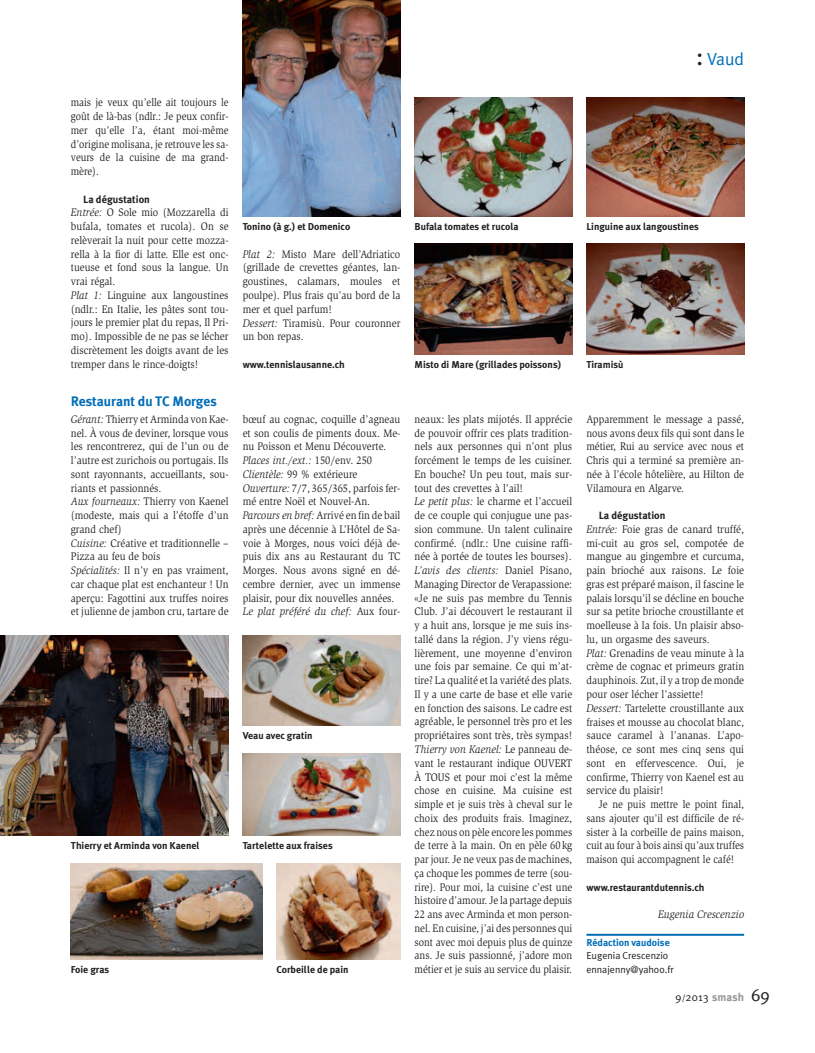
<style>
.page{position:relative;width:815px;height:1053px;background:#fff}
.page>*{position:absolute;margin:0;border:0;box-sizing:border-box;transform-origin:0 0}
.t1{font:17.5px "Meta Plus Normal";color:#006db7}
.t2{font:700 13.75px "Meta Plus";color:#006db7}
.t3{font:11.25px/13.8px "Slimbach LT";color:#231f20;scale:.9 1}
.t4{font:11.25px/13.8px "Slimbach LT";color:#231f20;text-align:justify;scale:.88 1}
.t5{font:11.25px/13.8px "Slimbach LT";color:#231f20;text-align:justify;scale:.89 1}
.t6{font:italic 11.25px "Slimbach LT";letter-spacing:.01em;color:#231f20;scale:.91 1}
.t7{font:11.25px "Meta Plus Normal";color:#231f20}
.t8{font:700 10.5px "Meta Plus";color:#231f20}
.t9{font:10.12px/13.8px "Meta Plus Normal";color:#231f20}
.t10{font:700 10px "Meta Plus";color:#231f20}
.t11{font:700 10px "Meta Plus";color:#006db7}
.s1{font-style:italic}
.s2{font-size:26.25px;color:#231f20}
.s3{font-size:8.75px}
.s4{font-family:"Meta Plus";font-weight:700;color:#939598}
.s5{font-size:17.5px}
</style>
<div class="page">
<hr style="left:586px;top:933px;width:158px;height:2px;background:#006db7">
<img style="left:243px;top:0;width:157px;height:216px">
<img style="left:415px;top:98px;width:157px;height:118px">
<img style="left:586px;top:98px;width:158px;height:118px">
<img style="left:415px;top:244px;width:157px;height:110px">
<img style="left:586px;top:244px;width:158px;height:110px">
<img style="left:0;top:635px;width:229px;height:200px">
<img style="left:71px;top:863px;width:191px;height:96px">
<img style="left:243px;top:635px;width:157px;height:90px">
<img style="left:243px;top:753px;width:157px;height:82px">
<img style="left:276px;top:863px;width:124px;height:96px">
<p class="t4" style="left:71px;top:96px;width:181px">mais je veux qu’elle ait toujours le goût de là-bas (ndlr.: Je peux confir&shy;mer qu’elle l’a, étant moi-même d’origine molisana, je retrouve les sa&shy;veurs de la cuisine de ma grand&shy;mère).</p>
<p class="t8" style="left:83px;top:193px;width:68px">La dégustation</p>
<p class="t3" style="left:71px;top:206px;width:177px"><span class="s1">Entrée:</span> O Sole mio (Mozzarella di bufala, tomates et rucola). On se relèverait la nuit pour cette mozza&shy;rella à la fior di latte. Elle est onc&shy;tueuse et fond sous la langue. Un vrai régal.<br><span class="s1">Plat 1:</span> Linguine aux langoustines (ndlr.: En Italie, les pâtes sont tou&shy;jours le premier plat du repas, Il Pri&shy;mo). Impossible de ne pas se lécher discrètement les doigts avant de les tremper dans le rince-doigts!</p>
<p class="t2" style="left:71px;top:393px;width:148px">Restaurant du TC Morges</p>
<h1 class="t1" style="left:696px;top:49px;width:50px"><span class="s2">:</span> Vaud</h1>
<p class="t10" style="left:243px;top:221px;width:109px">Tonino (à g.) et Domenico</p>
<p class="t10" style="left:586px;top:221px;width:114px">Linguine aux langoustines</p>
<p class="t10" style="left:415px;top:221px;width:105px">Bufala tomates et rucola</p>
<p class="t3" style="left:243px;top:247px;width:177px"><span class="s1">Plat 2:</span> Misto Mare dell’Adriatico (grillade de crevettes géantes, lan&shy;goustines, calamars, moules et poulpe). Plus frais qu’au bord de la mer et quel parfum!<br><span class="s1">Dessert:</span> Tiramisù. Pour couronner un bon repas.</p>
<p class="t10" style="left:243px;top:358px;width:104px">www.tennislausanne.ch</p>
<p class="t10" style="left:415px;top:358px;width:148px">Misto di Mare (grillades poissons)</p>
<p class="t10" style="left:586px;top:358px;width:39px">Tiramisù</p>
<p class="t3" style="left:71px;top:412px;width:177px"><span class="s1">Gérant:</span> Thierry et Arminda von Kae&shy;nel. À vous de deviner, lorsque vous les rencontrerez, qui de l’un ou de l’autre est zurichois ou portugais. Ils sont rayonnants, accueillants, sou&shy;riants et passionnés.<br><span class="s1">Aux fourneaux:</span> Thierry von Kaenel (modeste, mais qui a l’étoffe d’un grand chef)<br><span class="s1">Cuisine:</span> Créative et traditionnelle –<br>Pizza au feu de bois<br><span class="s1">Spécialités:</span> Il n’y en pas vraiment, car chaque plat est enchanteur ! Un aperçu: Fagottini aux truffes noires et julienne de jambon cru, tartare de</p>
<p class="t3" style="left:243px;top:412px;width:177px">bœuf au cognac, coquille d’agneau et son coulis de piments doux. Me&shy;nu Poisson et Menu Découverte.<br><span class="s1">Places int./ext.:</span> 150/env. 250<br><span class="s1">Clientèle:</span> 99 % extérieure<br><span class="s1">Ouverture:</span> 7/7, 365/365, parfois fer&shy;mé entre Noël et Nouvel-An.<br><span class="s1">Parcours en bref:</span> Arrivé en fin de bail après une décennie à L’Hôtel de Sa&shy;voie à Morges, nous voici déjà de&shy;puis dix ans au Restaurant du TC<br>Morges. Nous avons signé en dé&shy;cembre dernier, avec un immense plaisir, pour dix nouvelles années.<br><span class="s1">Le plat préféré du chef:</span> Aux four-</p>
<p class="t3" style="left:415px;top:412px;width:177px">neaux: les plats mijotés. Il apprécie de pouvoir offrir ces plats tradition&shy;nels aux personnes qui n’ont plus forcément le temps de les cuisiner.<br>En bouche? Un peu tout, mais sur&shy;tout des crevettes à l’ail!<br><span class="s1">Le petit plus:</span> le charme et l’accueil de ce couple qui conjugue une pas&shy;sion commune. Un talent culinaire confirmé. (ndlr.: Une cuisine raffi&shy;née à portée de toutes les bourses).<br><span class="s1">L’avis des clients:</span> Daniel Pisano, Managing Director de Verapassione: «Je ne suis pas membre du Tennis Club. J’ai découvert le restaurant il y a huit ans, lorsque je me suis ins&shy;tallé dans la région. J’y viens régu&shy;lièrement, une moyenne d’environ une fois par semaine. Ce qui m’at&shy;tire? La qualité et la variété des plats.<br>Il y a une carte de base et elle varie en fonction des saisons. Le cadre est agréable, le personnel très pro et les propriétaires sont très, très sympas!<br><span class="s1">Thierry von Kaenel:</span> Le panneau de&shy;vant le restaurant indique OUVERT À TOUS et pour moi c’est la même chose en cuisine. Ma cuisine est simple et je suis très à cheval sur le choix des produits frais. Imaginez, chez nous on pèle encore les pommes de terre à la main. On en pèle 60 kg par jour. Je ne veux pas de machines, ça choque les pommes de terre (sou&shy;rire). Pour moi, la cuisine c’est une histoire d’amour. Je la partage depuis 22 ans avec Arminda et mon person&shy;nel. En cuisine, j’ai des personnes qui sont avec moi depuis plus de quinze ans. Je suis passionné, j’adore mon métier et je suis au service du plaisir.</p>
<p class="t5" style="left:586px;top:412px;width:179px">Apparemment le message a passé, nous avons deux fils qui sont dans le métier, Rui au service avec nous et Chris qui a terminé sa première an&shy;née à l’école hôtelière, au Hilton de Vilamoura en Algarve.</p>
<p class="t8" style="left:599px;top:509px;width:68px">La dégustation</p>
<p class="t3" style="left:586px;top:522px;width:177px"><span class="s1">Entrée:</span> Foie gras de canard truffé, mi-cuit au gros sel, compotée de mangue au gingembre et curcuma, pain brioché aux raisons. Le foie gras est préparé maison, il fascine le palais lorsqu’il se décline en bouche sur sa petite brioche croustillante et moelleuse à la fois. Un plaisir abso&shy;lu, un orgasme des saveurs.<br><span class="s1">Plat:</span> Grenadins de veau minute à la crème de cognac et primeurs gratin dauphinois. Zut, il y a trop de monde pour oser lécher l’assiette!<br><span class="s1">Dessert:</span> Tartelette croustillante aux fraises et mousse au chocolat blanc, sauce caramel à l’ananas. L’apo&shy;théose, ce sont mes cinq sens qui sont en effervescence. Oui, je confirme, Thierry von Kaenel est au service du plaisir!</p>
<p class="t4" style="left:586px;top:797px;width:181px;text-indent:12px">Je ne puis mettre le point final, sans ajouter qu’il est difficile de ré&shy;sister à la corbeille de pains maison, cuit au four à bois ainsi qu’aux truffes maison qui accompagnent le café!</p>
<p class="t10" style="left:586px;top:881px;width:120px">www.restaurantdutennis.ch</p>
<p class="t6" style="left:658px;top:907px;width:96px">Eugenia Crescenzio</p>
<p class="t10" style="left:243px;top:730px;width:71px">Veau avec gratin</p>
<p class="t10" style="left:243px;top:840px;width:92px">Tartelette aux fraises</p>
<p class="t10" style="left:71px;top:840px;width:130px">Thierry et Arminda von Kaenel</p>
<p class="t11" style="left:586px;top:936px;width:85px">Rédaction vaudoise</p>
<p class="t9" style="left:586px;top:948px;width:89px">Eugenia Crescenzio ennajenny@yahoo.fr</p>
<p class="t10" style="left:276px;top:963px;width:74px">Corbeille de pain</p>
<p class="t10" style="left:71px;top:963px;width:40px">Foie gras</p>
<p class="t7" style="left:675px;top:990px;width:96px">9<span class="s3">/</span>2013 <span class="s4">smash</span> <span class="s5">69</span></p>
</div>
